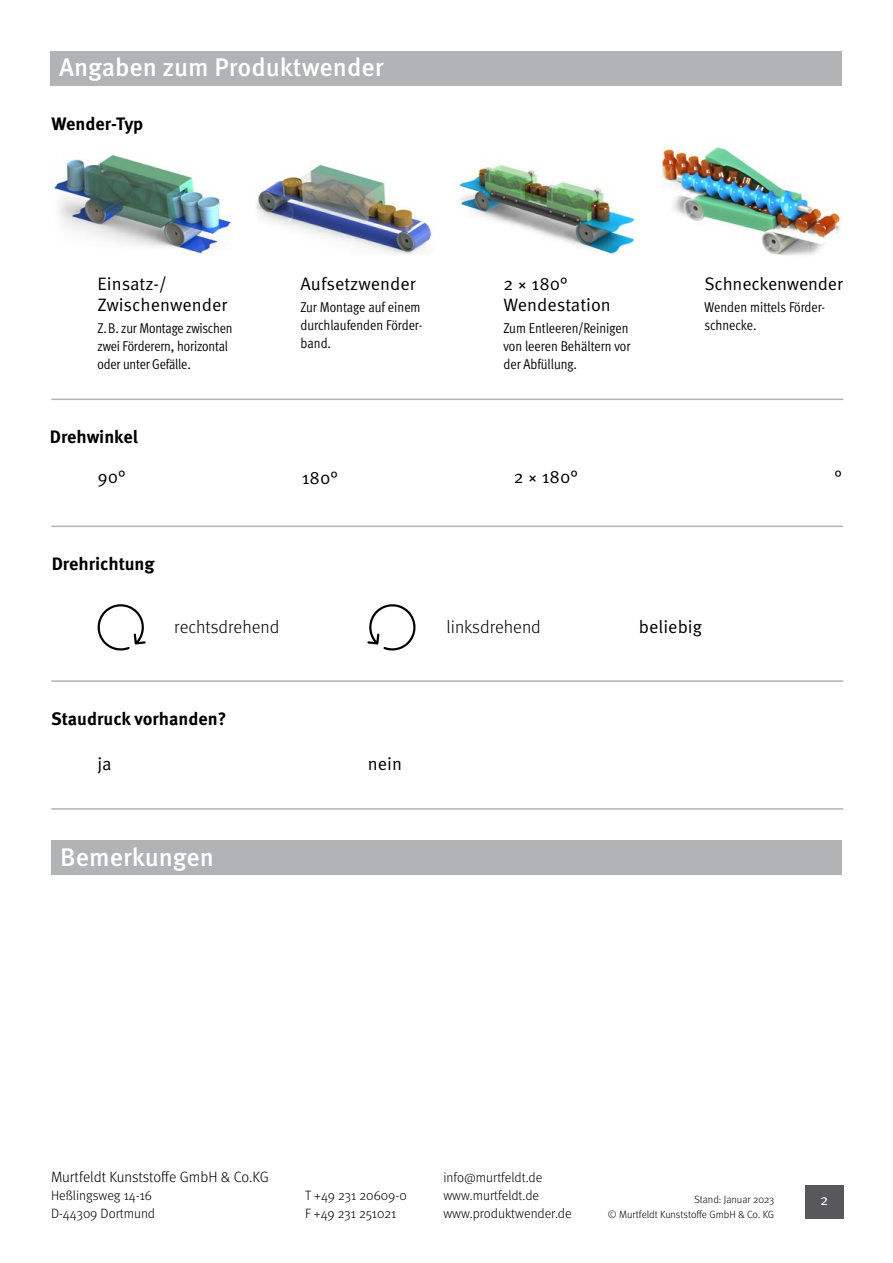
<style>
.page{position:relative;width:893px;height:1263px;background:#fff}
.page>*{position:absolute;margin:0;border:0;box-sizing:border-box;transform-origin:0 0}
.t1{font:500 25.5px "Meta Pro";color:#fff}
.t2{font:18px/21px "Meta Pro Norm";color:#000}
.t3{font:700 18px "Meta Pro";color:#000}
.t4{font:300 18px "Meta Pro";color:#000}
.t5{font:300 15px "Meta Pro";letter-spacing:-.005em;color:#000}
.t6{font:15px "Meta Pro Norm";color:#fff}
.t7{font:14.25px/18px "Meta Pro Cond Norm";letter-spacing:-.005em;color:#000}
.t8{font:300 13.5px/18px "Meta Pro";color:#000}
.t9{font:300 10.5px/15px "Meta Pro";color:#000;text-align:right}
</style>
<div class="page">
<div style="left:805px;top:1185px;width:38px;height:34px;background:#58585a"></div>
<div style="left:51px;top:51px;width:791px;height:34px;background:#b1b3b4"></div>
<hr style="left:51px;top:526px;width:792px;height:1px;background:#b1b3b4">
<hr style="left:51px;top:399px;width:792px;height:1px;background:#b1b3b4">
<hr style="left:51px;top:680px;width:792px;height:2px;background:#b1b3b4">
<hr style="left:51px;top:808px;width:792px;height:2px;background:#b1b3b4">
<img style="left:52px;top:154px;width:179px;height:100px">
<img style="left:256px;top:164px;width:176px;height:90px">
<img style="left:663px;top:147px;width:178px;height:109px">
<img style="left:459px;top:165px;width:176px;height:89px">
<div style="left:52px;top:841px;width:790px;height:34px;background:#b1b3b4"></div>
<svg style="left:97px;top:604px;width:49px;height:47px"></svg>
<svg style="left:367px;top:604px;width:49px;height:47px"></svg>
<h1 class="t1" style="left:59px;top:48px;width:326px">Angaben zum Produktwender</h1>
<p class="t3" style="left:51px;top:109px;width:94px">Wender-Typ</p>
<p class="t2" style="left:97px;top:272px;width:131px">Einsatz-/<br>Zwischenwender</p>
<p class="t7" style="left:97px;top:318px;width:137px">Z.B. zur Montage zwischen zwei Förderern, horizontal oder unter Gefälle.</p>
<p class="t2" style="left:300px;top:272px;width:117px">Aufsetzwender</p>
<p class="t7" style="left:300px;top:297px;width:124px">Zur Montage auf einem durchlaufenden Förder&shy;band.</p>
<p class="t2" style="left:504px;top:272px;width:109px">2 × 180°<br>Wendestation</p>
<p class="t7" style="left:504px;top:318px;width:128px">Zum Entleeren/Reinigen von leeren Behältern vor der Abfüllung.</p>
<p class="t2" style="left:704px;top:272px;width:140px">Schneckenwender</p>
<p class="t7" style="left:704px;top:297px;width:122px">Wenden mittels Förder&shy;schnecke.</p>
<p class="t3" style="left:50px;top:423px;width:90px">Drehwinkel</p>
<p class="t2" style="left:97px;top:465px;width:30px">90°</p>
<p class="t2" style="left:302px;top:466px;width:38px">180°</p>
<p class="t2" style="left:514px;top:465px;width:65px">2 × 180°</p>
<p class="t2" style="left:834px;top:465px;width:9px">°</p>
<p class="t3" style="left:52px;top:550px;width:104px">Drehrichtung</p>
<p class="t4" style="left:174px;top:614px;width:107px">rechtsdrehend</p>
<p class="t4" style="left:447px;top:614px;width:96px">linksdrehend</p>
<p class="t2" style="left:639px;top:615px;width:65px">beliebig</p>
<p class="t3" style="left:51px;top:705px;width:177px">Staudruck vorhanden?</p>
<p class="t2" style="left:97px;top:752px;width:16px">ja</p>
<p class="t2" style="left:368px;top:752px;width:36px">nein</p>
<h1 class="t1" style="left:60px;top:837px;width:155px">Bemerkungen</h1>
<p class="t5" style="left:51px;top:1166px;width:219px">Murtfeldt Kunststoffe GmbH &amp; Co.KG</p>
<p class="t8" style="left:51px;top:1186px;width:106px">Heßlingsweg 14-16<br>D-44309 Dortmund</p>
<p class="t8" style="left:305px;top:1186px;width:103px">T +49 231 20609-0<br>F +49 231 251021</p>
<p class="t8" style="left:443px;top:1168px;width:130px">info@murtfeldt.de www.murtfeldt.de www.produktwender.de</p>
<p class="t9" style="left:608px;top:1192px;width:168px">Stand: Januar 2023<br>© Murtfeldt Kunststoffe GmbH &amp; Co. KG</p>
<p class="t6" style="left:820px;top:1189px;width:10px">2</p>
</div>
